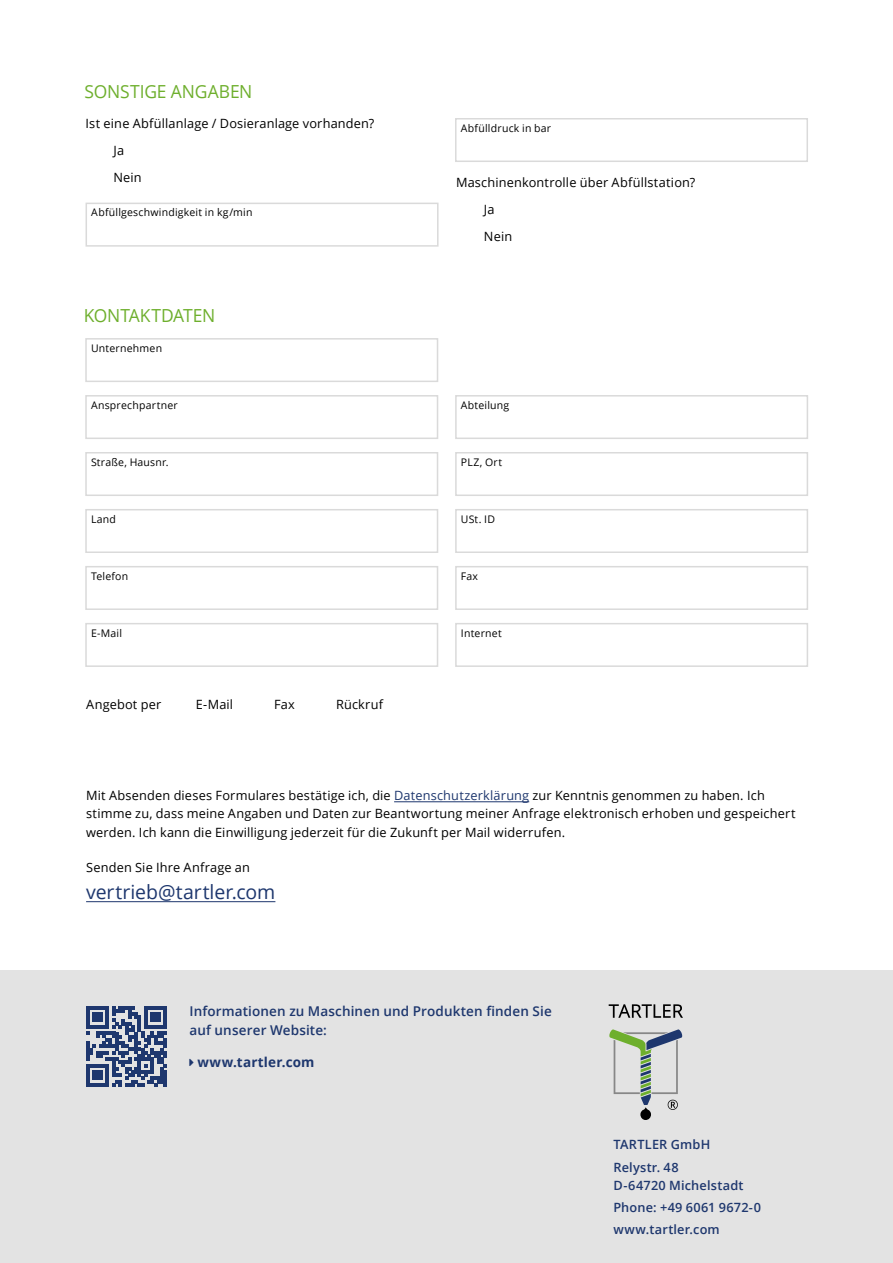
<style>
.page{position:relative;width:893px;height:1263px;background:#fff}
.page>*{position:absolute;margin:0;border:0;box-sizing:border-box;transform-origin:0 0}
.body{font:19.5px "Open Sans";letter-spacing:-.005em;color:#1e376e}
.t1{font:18px "Open Sans";letter-spacing:-.01em;color:#6eaf2d}
.t2{font:600 13.5px/19.5px "Open Sans";letter-spacing:.01em;color:#1e376e}
.t3{font:700 13.5px "Open Sans";letter-spacing:.015em;color:#1e376e}
.body-2{font:12.75px/18.8px "Open Sans";letter-spacing:.015em;color:#000}
.t4{font:600 12.75px/18px "Open Sans";letter-spacing:.015em;color:#1e376e}
.t5{font:10.5px "Open Sans";letter-spacing:.02em;color:#000}
.s1{color:#1e376e}
</style>
<div class="page">
<hr style="left:394px;top:801px;width:135px;height:1px;background:#1e376e">
<hr style="left:86px;top:901px;width:189px;height:1px;background:#1e376e">
<div style="left:0;top:971px;width:893px;height:292px;background:#e3e3e3"></div>
<svg style="left:86px;top:1006px;width:81px;height:80px"></svg>
<svg style="left:609px;top:1004px;width:74px;height:14px"></svg>
<svg style="left:609px;top:1029px;width:73px;height:91px"></svg>
<div style="left:85px;top:338px;width:353px;height:44px;border:2px solid #dadada"></div>
<div style="left:85px;top:395px;width:353px;height:44px;border:2px solid #dadada"></div>
<div style="left:455px;top:395px;width:353px;height:44px;border:2px solid #dadada"></div>
<div style="left:455px;top:509px;width:353px;height:44px;border:2px solid #dadada"></div>
<div style="left:85px;top:452px;width:353px;height:44px;border:2px solid #dadada"></div>
<div style="left:85px;top:509px;width:353px;height:44px;border:2px solid #dadada"></div>
<div style="left:85px;top:566px;width:353px;height:44px;border:2px solid #dadada"></div>
<div style="left:85px;top:623px;width:353px;height:44px;border:2px solid #dadada"></div>
<div style="left:455px;top:452px;width:353px;height:44px;border:2px solid #dadada"></div>
<div style="left:455px;top:566px;width:353px;height:44px;border:2px solid #dadada"></div>
<div style="left:455px;top:623px;width:353px;height:44px;border:2px solid #dadada"></div>
<div style="left:86px;top:203px;width:353px;height:44px;border:2px solid #dadada"></div>
<div style="left:455px;top:118px;width:353px;height:44px;border:2px solid #dadada"></div>
<p class="t1" style="left:85px;top:80px;width:169px">SONSTIGE ANGABEN</p>
<p class="body-2" style="left:86px;top:114px;width:290px">Ist eine Abfüllanlage / Dosieranlage vorhanden?</p>
<p class="body-2" style="left:113px;top:141px;width:12px">Ja</p>
<p class="body-2" style="left:113px;top:168px;width:30px">Nein</p>
<p class="body-2" style="left:456px;top:172px;width:241px">Maschinenkontrolle über Abfüllstation?</p>
<p class="body-2" style="left:484px;top:200px;width:12px">Ja</p>
<p class="body-2" style="left:484px;top:227px;width:30px">Nein</p>
<p class="t5" style="left:461px;top:121px;width:92px">Abfülldruck in bar</p>
<p class="t5" style="left:91px;top:205px;width:163px">Abfüllgeschwindigkeit in kg/min</p>
<p class="t1" style="left:84px;top:303px;width:133px">KONTAKTDATEN</p>
<p class="t5" style="left:91px;top:341px;width:73px">Unternehmen</p>
<p class="t5" style="left:91px;top:398px;width:88px">Ansprechpartner</p>
<p class="t5" style="left:461px;top:398px;width:50px">Abteilung</p>
<p class="t5" style="left:91px;top:455px;width:79px">Straße, Hausnr.</p>
<p class="t5" style="left:461px;top:455px;width:43px">PLZ, Ort</p>
<p class="t5" style="left:91px;top:512px;width:27px">Land</p>
<p class="t5" style="left:461px;top:512px;width:36px">USt. ID</p>
<p class="t5" style="left:91px;top:569px;width:39px">Telefon</p>
<p class="t5" style="left:461px;top:569px;width:19px">Fax</p>
<p class="t5" style="left:91px;top:626px;width:33px">E-Mail</p>
<p class="t5" style="left:461px;top:626px;width:42px">Internet</p>
<p class="body-2" style="left:86px;top:695px;width:77px">Angebot per</p>
<p class="body-2" style="left:196px;top:695px;width:39px">E-Mail</p>
<p class="body-2" style="left:274px;top:695px;width:22px">Fax</p>
<p class="body-2" style="left:336px;top:695px;width:49px">Rückruf</p>
<p class="body-2" style="left:86px;top:785px;width:711px">Mit Absenden dieses Formulares bestätige ich, die <span class="s1">Datenschutzerklärung</span> zur Kenntnis genommen zu haben. Ich stimme zu, dass meine Angaben und Daten zur Beantwortung meiner Anfrage elektronisch erhoben und gespeichert werden. Ich kann die Einwilligung jederzeit für die Zukunft per Mail widerrufen.</p>
<p class="body-2" style="left:86px;top:858px;width:165px">Senden Sie Ihre Anfrage an</p>
<p class="body" style="left:86px;top:879px;width:191px">vertrieb@tartler.com</p>
<p class="t2" style="left:189px;top:1001px;width:364px">Informationen zu Maschinen und Produkten finden Sie auf unserer Website:</p>
<p class="t3" style="left:197px;top:1053px;width:119px">www.tartler.com</p>
<p class="t4" style="left:613px;top:1135px;width:98px">TARTLER GmbH</p>
<p class="t4" style="left:613px;top:1158px;width:132px">Relystr. 48<br>D-64720 Michelstadt</p>
<p class="t4" style="left:613px;top:1198px;width:149px">Phone: +49 6061 9672-0</p>
<p class="t4" style="left:613px;top:1220px;width:108px">www.tartler.com</p>
</div>
